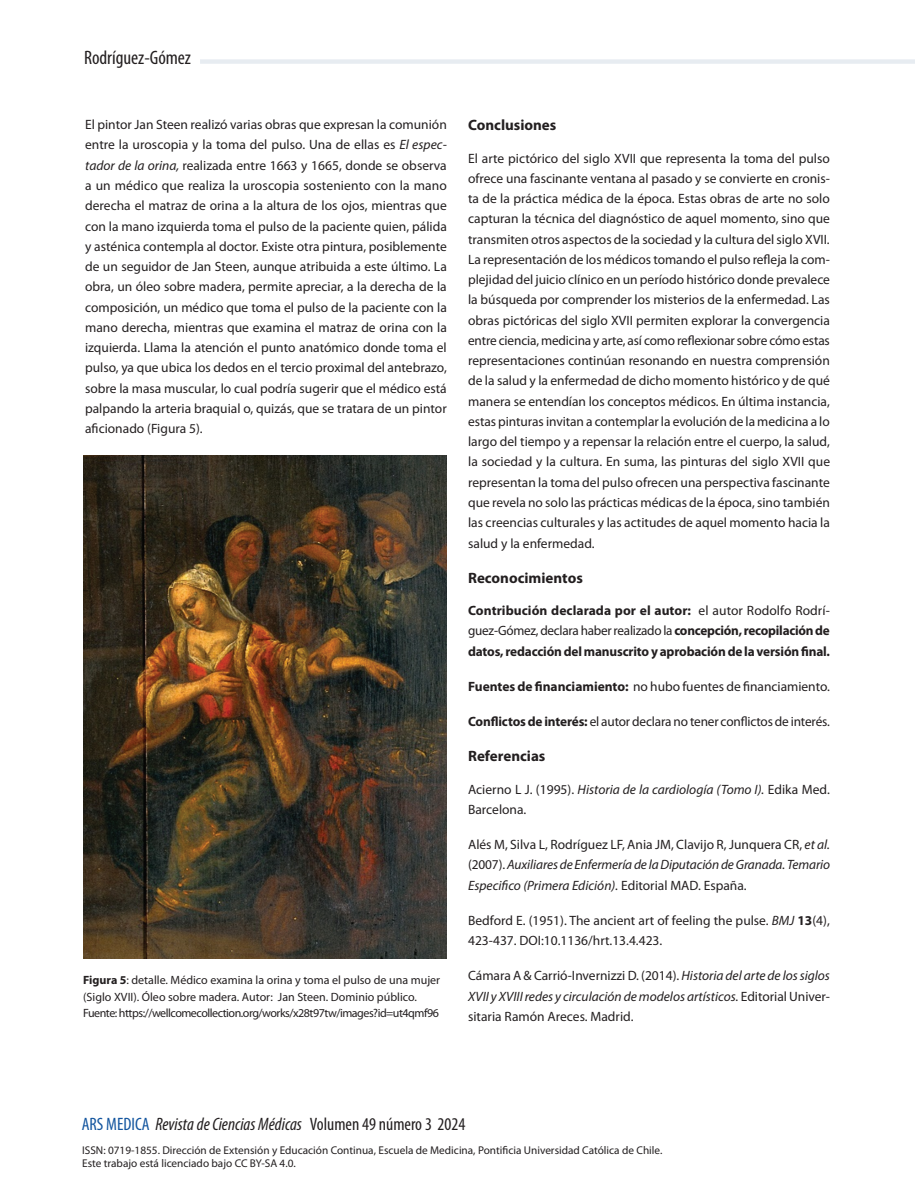
<style>
.page{position:relative;width:915px;height:1191px;background:#fff}
.page>*{position:absolute;margin:0;border:0;box-sizing:border-box;transform-origin:0 0}
.t1{font:condensed 19.5px "Myriad Pro";color:#231f20}
.t2{font:italic condensed 18px "Myriad Pro";color:#231f20}
.t3{font:700 15px "Myriad Pro";color:#231f20}
.t4{font:13.5px/20.2px "Myriad Pro";color:#231f20;text-align:justify}
.t5{font:700 13.5px/20.2px "Myriad Pro";letter-spacing:-.01em;color:#231f20;text-align:justify}
.t6{font:italic 13.5px/20.2px "Myriad Pro";letter-spacing:-.005em;color:#231f20;text-align:justify}
.t7{font:12px/16.5px "Myriad Pro";color:#231f20}
.t8{font:11.25px/13.5px "Myriad Pro";color:#231f20}
.s1{font-style:italic}
.s2{font-weight:700}
.s3{font-weight:400}
.s4{font-style:normal}
.s5{font-style:normal;color:#13559f}
</style>
<div class="page">
<div style="left:200px;top:59px;width:714px;height:5px;background:#e7ecf1"></div>
<img style="left:83px;top:455px;width:363px;height:503px">
<h1 class="t1" style="left:84px;top:47px;width:108px">Rodríguez-Gómez</h1>
<p class="t4" style="left:85px;top:114px;width:363px">El pintor Jan Steen realizó varias obras que expresan la comunión entre la uroscopia y la toma del pulso. Una de ellas es <span class="s1">El espec&shy;tador de la orina,</span> realizada entre 1663 y 1665, donde se observa a un médico que realiza la uroscopia sosteniento con la mano derecha el matraz de orina a la altura de los ojos, mientras que con la mano izquierda toma el pulso de la paciente quien, pálida y asténica contempla al doctor. Existe otra pintura, posiblemente de un seguidor de Jan Steen, aunque atribuida a este último. La obra, un óleo sobre madera, permite apreciar, a la derecha de la composición, un médico que toma el pulso de la paciente con la mano derecha, mientras que examina el matraz de orina con la izquierda. Llama la atención el punto anatómico donde toma el pulso, ya que ubica los dedos en el tercio proximal del antebrazo, sobre la masa muscular, lo cual podría sugerir que el médico está palpando la arteria braquial o, quizás, que se tratara de un pintor aficionado (Figura 5).</p>
<p class="t7" style="left:83px;top:971px;width:358px"><span class="s2">Figura 5</span>: detalle. Médico examina la orina y toma el pulso de una mujer (Siglo XVII). Óleo sobre madera. Autor: Jan Steen. Dominio público.<br>Fuente: https://wellcomecollection.org/works/x28t97tw/images?id=ut4qmf96</p>
<p class="t3" style="left:468px;top:115px;width:90px">Conclusiones</p>
<p class="t4" style="left:468px;top:148px;width:363px">El arte pictórico del siglo XVII que representa la toma del pulso ofrece una fascinante ventana al pasado y se convierte en cronis&shy;ta de la práctica médica de la época. Estas obras de arte no solo capturan la técnica del diagnóstico de aquel momento, sino que transmiten otros aspectos de la sociedad y la cultura del siglo XVII.<br>La representación de los médicos tomando el pulso refleja la com&shy;plejidad del juicio clínico en un período histórico donde prevalece la búsqueda por comprender los misterios de la enfermedad. Las obras pictóricas del siglo XVII permiten explorar la convergencia entre ciencia, medicina y arte, así como reflexionar sobre cómo estas representaciones continúan resonando en nuestra comprensión de la salud y la enfermedad de dicho momento histórico y de qué manera se entendían los conceptos médicos. En última instancia, estas pinturas invitan a contemplar la evolución de la medicina a lo largo del tiempo y a repensar la relación entre el cuerpo, la salud, la sociedad y la cultura. En suma, las pinturas del siglo XVII que representan la toma del pulso ofrecen una perspectiva fascinante que revela no solo las prácticas médicas de la época, sino también las creencias culturales y las actitudes de aquel momento hacia la salud y la enfermedad.</p>
<p class="t3" style="left:468px;top:568px;width:116px">Reconocimientos</p>
<p class="t5" style="left:468px;top:600px;width:363px">Contribución declarada por el autor: <span class="s3">el autor Rodolfo Rodrí&shy;guez-Gómez, declara haber realizado la</span> concepción, recopilación de datos, redacción del manuscrito y aprobación de la versión final.</p>
<p class="t4" style="left:468px;top:676px;width:363px"><span class="s2">Fuentes de financiamiento:</span> no hubo fuentes de financiamiento.</p>
<p class="t4" style="left:468px;top:711px;width:363px"><span class="s2">Conflictos de interés:</span> el autor declara no tener conflictos de interés.</p>
<p class="t3" style="left:468px;top:746px;width:79px">Referencias</p>
<p class="t4" style="left:468px;top:778px;width:363px">Acierno L J. (1995). <span class="s1">Historia de la cardiología (Tomo I).</span> Edika Med.<br>Barcelona.</p>
<p class="t6" style="left:468px;top:834px;width:363px"><span class="s4">Alés M, Silva L, Rodríguez LF, Ania JM, Clavijo R, Junquera CR,</span> et al. <span class="s4">(2007).</span> Auxiliares de Enfermería de la Diputación de Granada. Temario Especifico (Primera Edición). <span class="s4">Editorial MAD. España.</span></p>
<p class="t4" style="left:468px;top:910px;width:363px">Bedford E. (1951). The ancient art of feeling the pulse. <span class="s1">BMJ</span> <span class="s2">13</span>(4),<br>423-437. DOI:10.1136/hrt.13.4.423.</p>
<p class="t4" style="left:468px;top:965px;width:363px">Cámara A &amp; Carrió-Invernizzi D. (2014). <span class="s1">Historia del arte de los siglos XVII y XVIII redes y circulación de modelos artísticos.</span> Editorial Univer&shy;sitaria Ramón Areces. Madrid.</p>
<h2 class="t2" style="left:82px;top:1113px;width:385px"><span class="s5">ARS MEDICA</span> Revista de Ciencias Médicas <span class="s4">Volumen 49 número 3 2024</span></h2>
<p class="t8" style="left:82px;top:1142px;width:581px">ISSN: 0719-1855. Dirección de Extensión y Educación Continua, Escuela de Medicina, Pontificia Universidad Católica de Chile.<br>Este trabajo está licenciado bajo CC BY-SA 4.0.</p>
</div>
